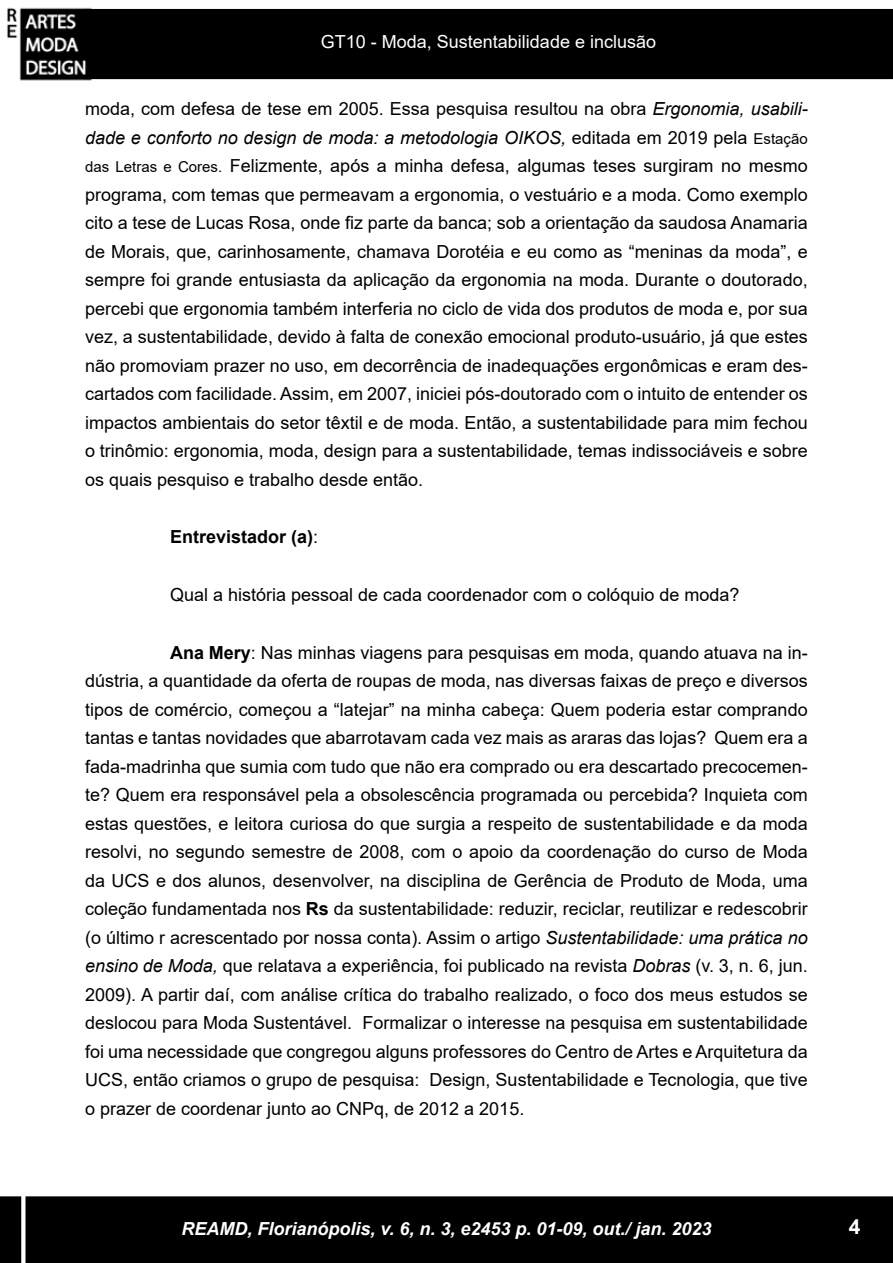
<style>
.page{position:relative;width:893px;height:1263px;background:#fff}
.page>*{position:absolute;margin:0;border:0;box-sizing:border-box;transform-origin:0 0}
.t1{font:700 21px "Arial";color:#fff}
.t2{font:18px/28.5px "Arial";color:#000;text-align:justify}
.t3{font:italic 700 18px "Arial";color:#fff}
.t4{font:18px "Arial";color:#fff}
.t5{font:700 18px "Arial";color:#000}
.s1{font-style:italic}
.s2{font-size:15px}
.s3{font-weight:400}
.s4{font-weight:700}
</style>
<div class="page">
<div style="left:85px;top:10px;width:807px;height:68px;background:#000"></div>
<div style="left:84px;top:9px;width:809px;height:70px;border:2px solid #000"></div>
<img style="left:7px;top:7px;width:93px;height:74px">
<div style="left:1px;top:1197px;width:891px;height:65px;background:#000"></div>
<div style="left:0;top:1196px;width:893px;height:67px;border:2px solid #000"></div>
<div style="left:21px;top:383px;width:5px;height:880px;background:#fff"></div>
<p class="t4" style="left:321px;top:29px;width:337px">GT10 - Moda, Sustentabilidade e inclusão</p>
<p class="t2" style="left:85px;top:94px;width:724px">moda, com defesa de tese em 2005. Essa pesquisa resultou na obra <span class="s1">Ergonomia, usabili&shy;dade e conforto no design de moda: a metodologia OIKOS,</span> editada em 2019 pela <span class="s2">Estação das Letras e Cores.</span> Felizmente, após a minha defesa, algumas teses surgiram no mesmo programa, com temas que permeavam a ergonomia, o vestuário e a moda. Como exemplo cito a tese de Lucas Rosa, onde fiz parte da banca; sob a orientação da saudosa Anamaria de Morais, que, carinhosamente, chamava Dorotéia e eu como as “meninas da moda”, e sempre foi grande entusiasta da aplicação da ergonomia na moda. Durante o doutorado, percebi que ergonomia também interferia no ciclo de vida dos produtos de moda e, por sua vez, a sustentabilidade, devido à falta de conexão emocional produto-usuário, já que estes não promoviam prazer no uso, em decorrência de inadequações ergonômicas e eram des&shy;cartados com facilidade. Assim, em 2007, iniciei pós-doutorado com o intuito de entender os impactos ambientais do setor têxtil e de moda. Então, a sustentabilidade para mim fechou o trinômio: ergonomia, moda, design para a sustentabilidade, temas indissociáveis e sobre os quais pesquiso e trabalho desde então.</p>
<p class="t5" style="left:170px;top:524px;width:150px">Entrevistador (a)<span class="s3">:</span></p>
<p class="t2" style="left:170px;top:580px;width:571px">Qual a história pessoal de cada coordenador com o colóquio de moda?</p>
<p class="t2" style="left:85px;top:638px;width:724px;text-indent:85px"><span class="s4">Ana Mery</span>: Nas minhas viagens para pesquisas em moda, quando atuava na in&shy;dústria, a quantidade da oferta de roupas de moda, nas diversas faixas de preço e diversos tipos de comércio, começou a “latejar” na minha cabeça: Quem poderia estar comprando tantas e tantas novidades que abarrotavam cada vez mais as araras das lojas? Quem era a fada-madrinha que sumia com tudo que não era comprado ou era descartado precocemen&shy;te? Quem era responsável pela a obsolescência programada ou percebida? Inquieta com estas questões, e leitora curiosa do que surgia a respeito de sustentabilidade e da moda resolvi, no segundo semestre de 2008, com o apoio da coordenação do curso de Moda da UCS e dos alunos, desenvolver, na disciplina de Gerência de Produto de Moda, uma coleção fundamentada nos <span class="s4">Rs</span> da sustentabilidade: reduzir, reciclar, reutilizar e redescobrir (o último r acrescentado por nossa conta). Assim o artigo <span class="s1">Sustentabilidade: uma prática no ensino de Moda,</span> que relatava a experiência, foi publicado na revista <span class="s1">Dobras</span> (v. 3, n. 6, jun.<br>2009). A partir daí, com análise crítica do trabalho realizado, o foco dos meus estudos se deslocou para Moda Sustentável. Formalizar o interesse na pesquisa em sustentabilidade foi uma necessidade que congregou alguns professores do Centro de Artes e Arquitetura da UCS, então criamos o grupo de pesquisa: Design, Sustentabilidade e Tecnologia, que tive o prazer de coordenar junto ao CNPq, de 2012 a 2015.</p>
<p class="t3" style="left:181px;top:1217px;width:532px">REAMD, Florianópolis, v. 6, n. 3, e2453 p. 01-09, out./ jan. 2023</p>
<p class="t1" style="left:849px;top:1211px;width:13px">4</p>
</div>
